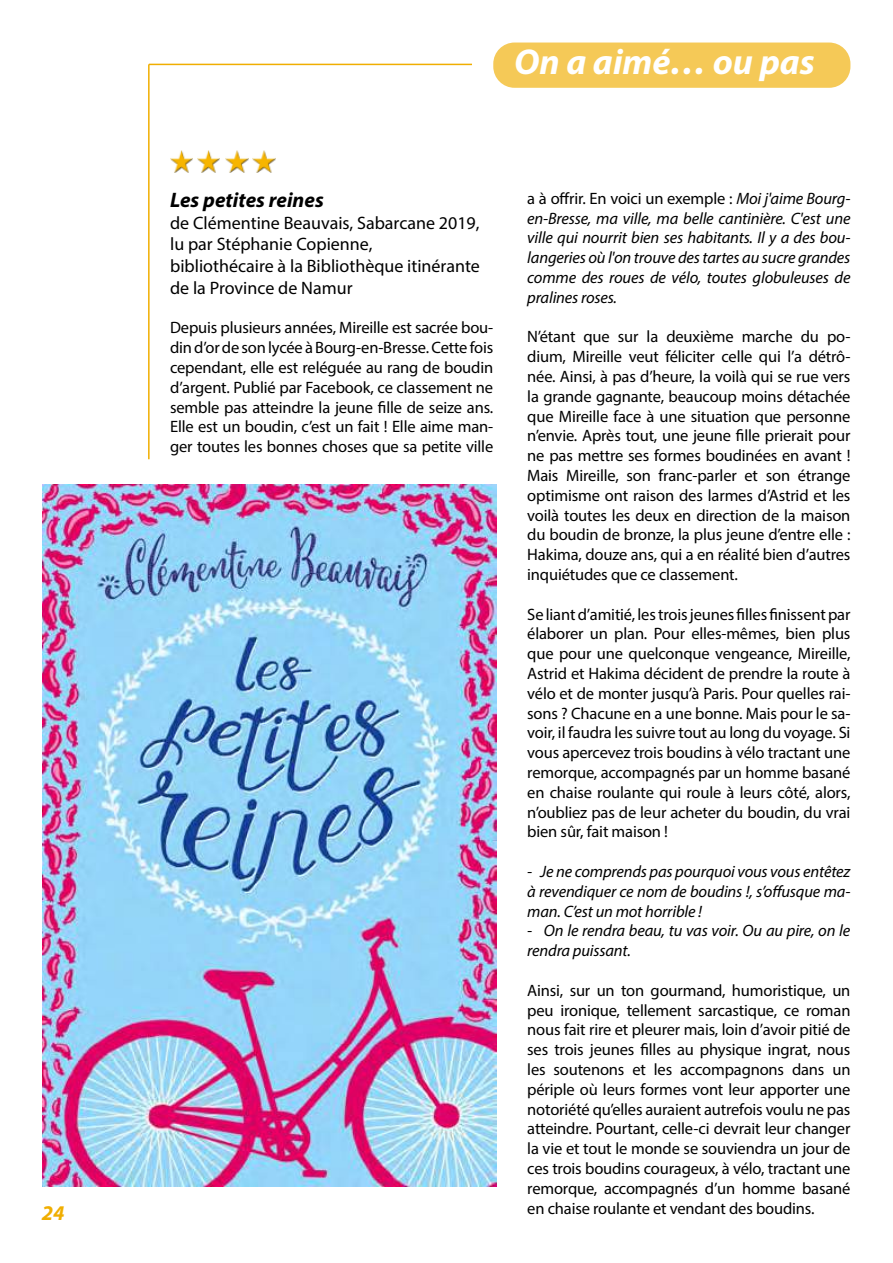
<style>
.page{position:relative;width:893px;height:1263px;background:#fff}
.page>*{position:absolute;margin:0;border:0;box-sizing:border-box;transform-origin:0 0}
.t1{font:italic 700 36px "Myriad Pro";color:#fff}
.t2{font:italic 700 21px "Myriad Pro";color:#000}
.t3{font:italic 700 21px "Myriad Pro";color:#f0ae00}
.t4{font:18px/21.6px "Myriad Pro";color:#000}
.t5{font:16.5px/19.8px "Myriad Pro";letter-spacing:-.01em;color:#000;text-align:justify}
.t6{font:italic 16.5px/19.8px "Myriad Pro";letter-spacing:-.01em;color:#000;text-align:justify}
.s1{font-style:normal}
</style>
<div class="page">
<img style="left:43px;top:485px;width:454px;height:702px">
<div style="left:493px;top:43px;width:357px;height:45px;background:#f5c957;border-radius:21px"></div>
<hr style="left:149px;top:64px;width:323px;height:1px;background:#f0ae00">
<hr style="left:148px;top:64px;width:2px;height:395px;background:#f0ae00">
<img style="left:197px;top:151px;width:23px;height:22px">
<img style="left:170px;top:151px;width:23px;height:22px">
<img style="left:252px;top:151px;width:23px;height:22px">
<img style="left:225px;top:151px;width:23px;height:22px">
<p class="t3" style="left:42px;top:1199px;width:24px">24</p>
<h1 class="t1" style="left:514px;top:38px;width:302px">On a aimé… ou pas</h1>
<p class="t2" style="left:170px;top:186px;width:155px">Les petites reines</p>
<p class="t4" style="left:170px;top:212px;width:311px">de Clémentine Beauvais, Sabarcane 2019, lu par Stéphanie Copienne, bibliothécaire à la Bibliothèque itinérante de la Province de Namur</p>
<p class="t5" style="left:170px;top:318px;width:325px">Depuis plusieurs années, Mireille est sacrée bou&shy;din d’or de son lycée à Bourg-en-Bresse. Cette fois cependant, elle est reléguée au rang de boudin d’argent. Publié par Facebook, ce classement ne semble pas atteindre la jeune fille de seize ans.<br>Elle est un boudin, c’est un fait ! Elle aime man&shy;ger toutes les bonnes choses que sa petite ville</p>
<p class="t6" style="left:527px;top:188px;width:325px"><span class="s1">a à offrir. En voici un exemple :</span> Moi j'aime Bourg&shy;en-Bresse, ma ville, ma belle cantinière. C'est une ville qui nourrit bien ses habitants. Il y a des bou&shy;langeries où l'on trouve des tartes au sucre grandes comme des roues de vélo, toutes globuleuses de pralines roses.</p>
<p class="t5" style="left:527px;top:327px;width:325px">N’étant que sur la deuxième marche du po&shy;dium, Mireille veut féliciter celle qui l’a détrô&shy;née. Ainsi, à pas d’heure, la voilà qui se rue vers la grande gagnante, beaucoup moins détachée que Mireille face à une situation que personne n’envie. Après tout, une jeune fille prierait pour ne pas mettre ses formes boudinées en avant !<br>Mais Mireille, son franc-parler et son étrange optimisme ont raison des larmes d’Astrid et les voilà toutes les deux en direction de la maison du boudin de bronze, la plus jeune d’entre elle :<br>Hakima, douze ans, qui a en réalité bien d’autres inquiétudes que ce classement.</p>
<p class="t5" style="left:527px;top:604px;width:325px">Se liant d’amitié, les trois jeunes filles finissent par élaborer un plan. Pour elles-mêmes, bien plus que pour une quelconque vengeance, Mireille, Astrid et Hakima décident de prendre la route à vélo et de monter jusqu’à Paris. Pour quelles rai&shy;sons ? Chacune en a une bonne. Mais pour le sa&shy;voir, il faudra les suivre tout au long du voyage. Si vous apercevez trois boudins à vélo tractant une remorque, accompagnés par un homme basané en chaise roulante qui roule à leurs côté, alors, n’oubliez pas de leur acheter du boudin, du vrai bien sûr, fait maison !</p>
<p class="t6" style="left:527px;top:861px;width:325px">- Je ne comprends pas pourquoi vous vous entêtez à revendiquer ce nom de boudins !, s’offusque ma&shy;man. C’est un mot horrible !</p>
<p class="t6" style="left:527px;top:921px;width:325px">- On le rendra beau, tu vas voir. Ou au pire, on le rendra puissant.</p>
<p class="t5" style="left:527px;top:980px;width:325px">Ainsi, sur un ton gourmand, humoristique, un peu ironique, tellement sarcastique, ce roman nous fait rire et pleurer mais, loin d’avoir pitié de ses trois jeunes filles au physique ingrat, nous les soutenons et les accompagnons dans un périple où leurs formes vont leur apporter une notoriété qu’elles auraient autrefois voulu ne pas atteindre. Pourtant, celle-ci devrait leur changer la vie et tout le monde se souviendra un jour de ces trois boudins courageux, à vélo, tractant une remorque, accompagnés d’un homme basané en chaise roulante et vendant des boudins.</p>
</div>
